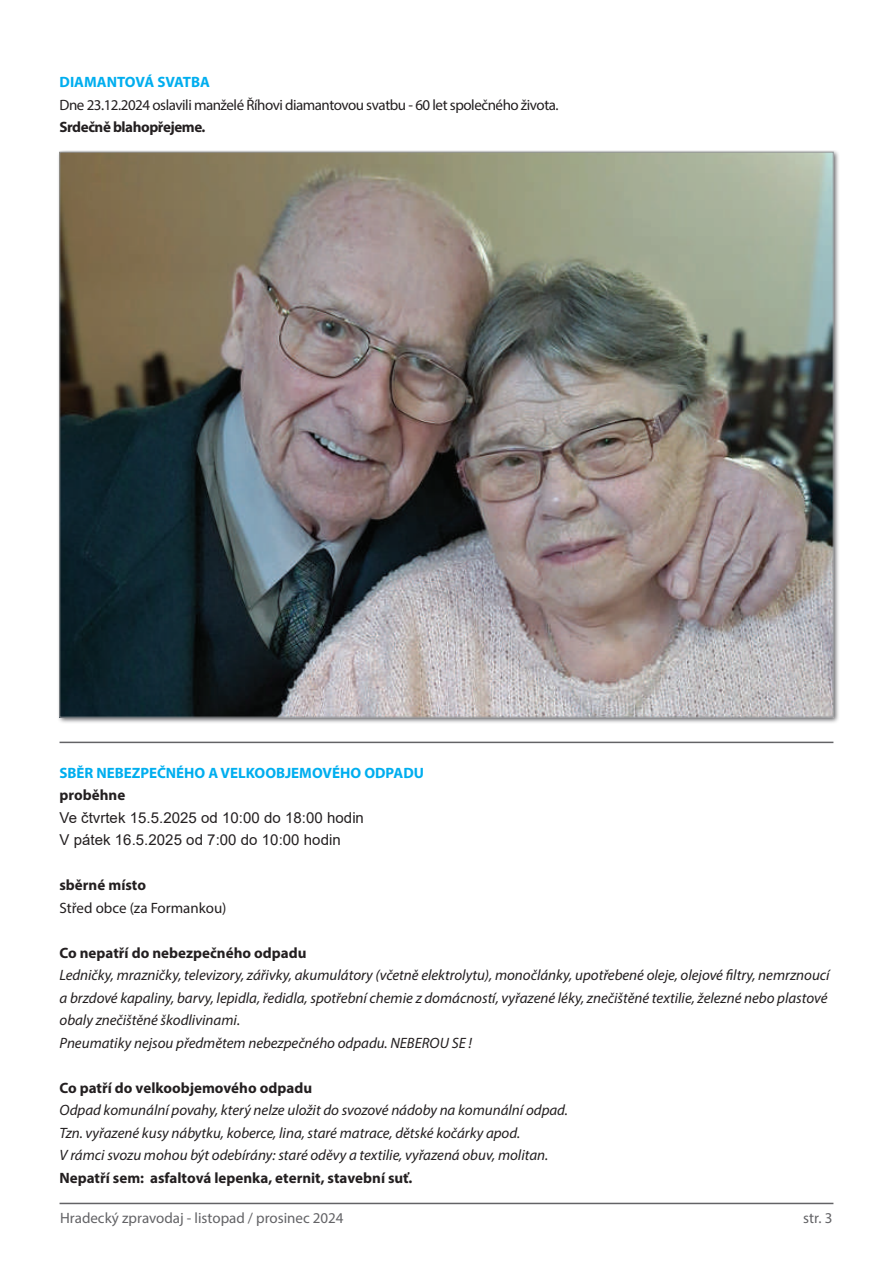
<style>
.page{position:relative;width:893px;height:1263px;background:#fff}
.page>*{position:absolute;margin:0;border:0;box-sizing:border-box;transform-origin:0 0}
.t1{font:italic 15px/22.5px "Myriad Pro";letter-spacing:-.005em;color:#231f20}
.t2{font:700 15px "Myriad Pro";color:#231f20}
.t3{font:15px "Myriad Pro";letter-spacing:-.03em;color:#231f20}
.t4{font:15px/22.5px "Arial";letter-spacing:.005em;color:#231f20}
.t5{font:700 15px "Myriad Pro";color:#00aeef}
.t6{font:15px "Myriad Pro";color:#636366}
.t7{font:15px "Myriad Pro";color:#231f20}
.t8{font:700 15px "Myriad Pro";letter-spacing:-.03em;color:#231f20}
</style>
<div class="page">
<hr style="left:60px;top:1203px;width:773px;height:1px;background:#636366">
<hr style="left:60px;top:742px;width:773px;height:1px;background:#636366">
<svg style="left:58px;top:150px;width:781px;height:573px"></svg>
<img style="left:62px;top:154px;width:769px;height:561px">
<p class="t5" style="left:60px;top:76px;width:152px">DIAMANTOVÁ SVATBA</p>
<p class="t3" style="left:60px;top:99px;width:501px">Dne 23.12.2024 oslavili manželé Říhovi diamantovou svatbu - 60 let společného života.</p>
<p class="t8" style="left:60px;top:121px;width:147px">Srdečně blahopřejeme.</p>
<p class="t5" style="left:60px;top:766px;width:366px">SBĚR NEBEZPEČNÉHO A VELKOOBJEMOVÉHO ODPADU</p>
<p class="t2" style="left:60px;top:789px;width:67px">proběhne</p>
<p class="t4" style="left:60px;top:806px;width:306px">Ve čtvrtek 15.5.2025 od 10:00 do 18:00 hodin<br>V pátek 16.5.2025 od 7:00 do 10:00 hodin</p>
<p class="t2" style="left:60px;top:879px;width:88px">sběrné místo</p>
<p class="t7" style="left:60px;top:901px;width:169px">Střed obce (za Formankou)</p>
<p class="t2" style="left:60px;top:946px;width:249px">Co nepatří do nebezpečného odpadu</p>
<p class="t1" style="left:60px;top:965px;width:772px">Ledničky, mrazničky, televizory, zářivky, akumulátory (včetně elektrolytu), monočlánky, upotřebené oleje, olejové filtry, nemrznoucí a brzdové kapaliny, barvy, lepidla, ředidla, spotřební chemie z domácností, vyřazené léky, znečištěné textilie, železné nebo plastové obaly znečištěné škodlivinami.<br>Pneumatiky nejsou předmětem nebezpečného odpadu. NEBEROU SE !</p>
<p class="t2" style="left:60px;top:1081px;width:254px">Co patří do velkoobjemového odpadu</p>
<p class="t1" style="left:60px;top:1100px;width:510px">Odpad komunální povahy, který nelze uložit do svozové nádoby na komunální odpad.<br>Tzn. vyřazené kusy nábytku, koberce, lina, staré matrace, dětské kočárky apod.<br>V rámci svozu mohou být odebírány: staré oděvy a textilie, vyřazená obuv, molitan.</p>
<p class="t2" style="left:60px;top:1171px;width:354px">Nepatří sem: asfaltová lepenka, eternit, stavební suť.</p>
<p class="t6" style="left:60px;top:1211px;width:285px">Hradecký zpravodaj - listopad / prosinec 2024</p>
<p class="t6" style="left:803px;top:1211px;width:31px">str. 3</p>
</div>
